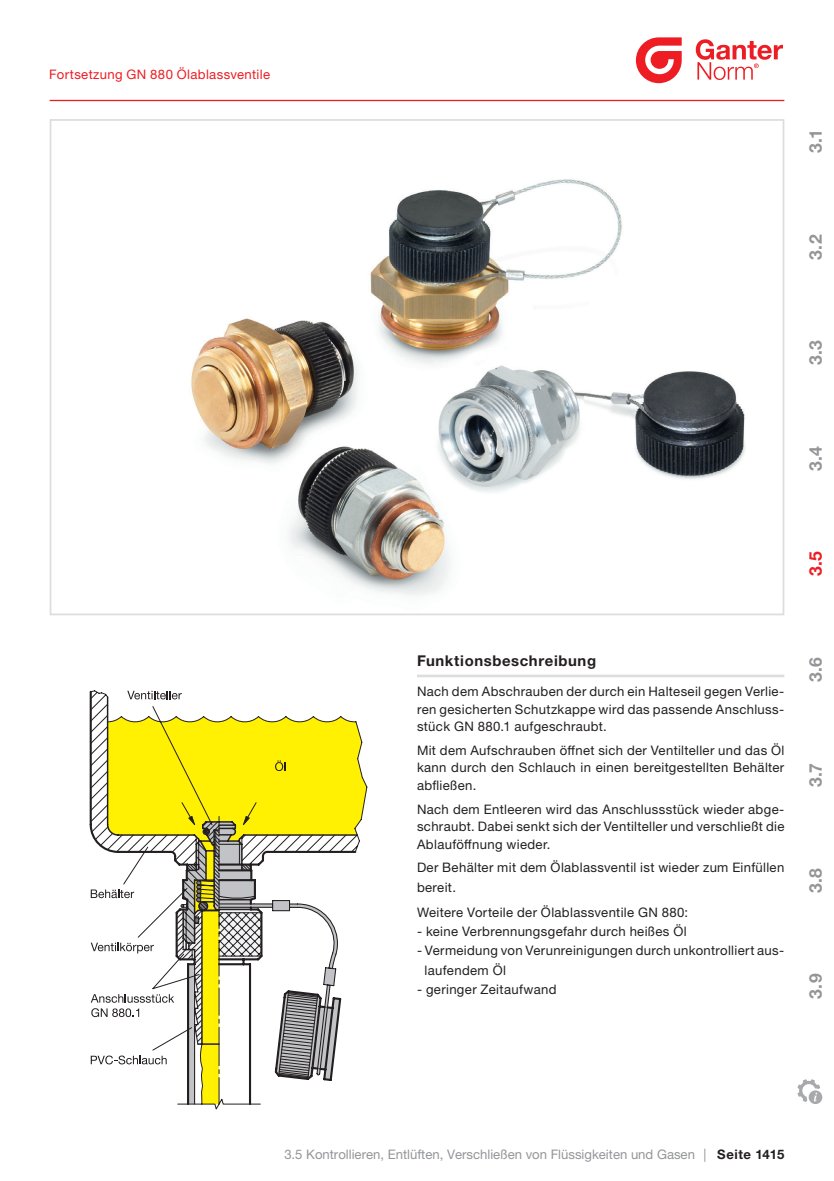
<style>
.page{position:relative;width:834px;height:1181px;background:#fff}
.page>*{position:absolute;margin:0;border:0;box-sizing:border-box;transform-origin:0 0}
.t1{font:700 17.5px "Helvetica Neue LT Pro";color:#939598}
.t2{font:700 17.5px "Helvetica Neue LT Pro";color:#ee1d23}
.t3{font:700 14.88px "Helvetica Neue LTW1 G";letter-spacing:.04em;color:#231f20}
.t4{font:13.12px/17.5px "Helvetica Neue LTW1 G";letter-spacing:.025em;color:#231f20;text-align:justify}
.t5{font:13.12px "Helvetica Neue LT Pro";color:#939598}
.t6{font:13.12px "Helvetica Neue LTW1 G";letter-spacing:.025em;color:#ee1d23}
.t7{font:700 13.12px "Helvetica Neue LTW1 G";letter-spacing:.04em;color:#231f20}
.s1{font-weight:400;color:#939598}
</style>
<div class="page">
<hr style="left:50px;top:100px;width:734px;height:1px;background:#ee1d23">
<svg style="left:797px;top:1079px;width:26px;height:25px"></svg>
<svg style="left:635px;top:37px;width:46px;height:46px"></svg>
<svg style="left:695px;top:39px;width:87px;height:41px"></svg>
<img style="left:191px;top:179px;width:554px;height:417px">
<div style="left:50px;top:119px;width:734px;height:496px;border:2px solid #dcdddf"></div>
<hr style="left:417px;top:674px;width:367px;height:3px;background:#dcdddf">
<svg style="left:89px;top:690px;width:279px;height:420px"></svg>
<svg style="left:91px;top:716px;width:276px;height:388px"></svg>
<svg style="left:127px;top:691px;width:55px;height:8px"></svg>
<p class="t6" style="left:49px;top:67px;width:222px">Fortsetzung GN 880 Ölablassventile</p>
<h1 class="t1" style="left:804px;top:153px;width:25px;rotate:-90deg">3.1</h1>
<h1 class="t1" style="left:804px;top:260px;width:27px;rotate:-90deg">3.2</h1>
<h1 class="t1" style="left:804px;top:365px;width:27px;rotate:-90deg">3.3</h1>
<h1 class="t1" style="left:804px;top:471px;width:26px;rotate:-90deg">3.4</h1>
<h1 class="t2" style="left:804px;top:576px;width:27px;rotate:-90deg">3.5</h1>
<p class="t3" style="left:417px;top:651px;width:180px">Funktionsbeschreibung</p>
<p class="t4" style="left:417px;top:682px;width:369px">Nach dem Abschrauben der durch ein Halteseil gegen Verlie&shy;ren gesicherten Schutzkappe wird das passende Anschluss&shy;stück GN 880.1 aufgeschraubt.</p>
<p class="t4" style="left:417px;top:741px;width:369px">Mit dem Aufschrauben öffnet sich der Ventilteller und das Öl kann durch den Schlauch in einen bereitgestellten Behälter abfließen.</p>
<p class="t4" style="left:417px;top:800px;width:369px">Nach dem Entleeren wird das Anschlussstück wieder abge&shy;schraubt. Dabei senkt sich der Ventilteller und verschließt die Ablauföffnung wieder.</p>
<p class="t4" style="left:417px;top:858px;width:369px;line-height:19.2px">Der Behälter mit dem Ölablassventil ist wieder zum Einfüllen bereit.</p>
<p class="t4" style="left:417px;top:903px;width:273px">Weitere Vorteile der Ölablassventile GN 880:</p>
<p class="t4" style="left:417px;top:922px;width:271px">- keine Verbrennungsgefahr durch heißes Öl</p>
<p class="t4" style="left:424px;top:941px;width:361px;line-height:19.2px;text-indent:-8px">- Vermeidung von Verunreinigungen durch unkontrolliert aus&shy;laufendem Öl</p>
<p class="t4" style="left:417px;top:980px;width:141px">- geringer Zeitaufwand</p>
<h1 class="t1" style="left:804px;top:682px;width:26px;rotate:-90deg">3.6</h1>
<h1 class="t1" style="left:804px;top:787px;width:26px;rotate:-90deg">3.7</h1>
<h1 class="t1" style="left:804px;top:893px;width:27px;rotate:-90deg">3.8</h1>
<h1 class="t1" style="left:804px;top:998px;width:27px;rotate:-90deg">3.9</h1>
<p class="t5" style="left:284px;top:1147px;width:412px">3.5 Kontrollieren, Entlüften, Verschließen von Flüssigkeiten und Gasen</p>
<p class="t7" style="left:703px;top:1146px;width:82px"><span class="s1">|</span> Seite 1415</p>
</div>
